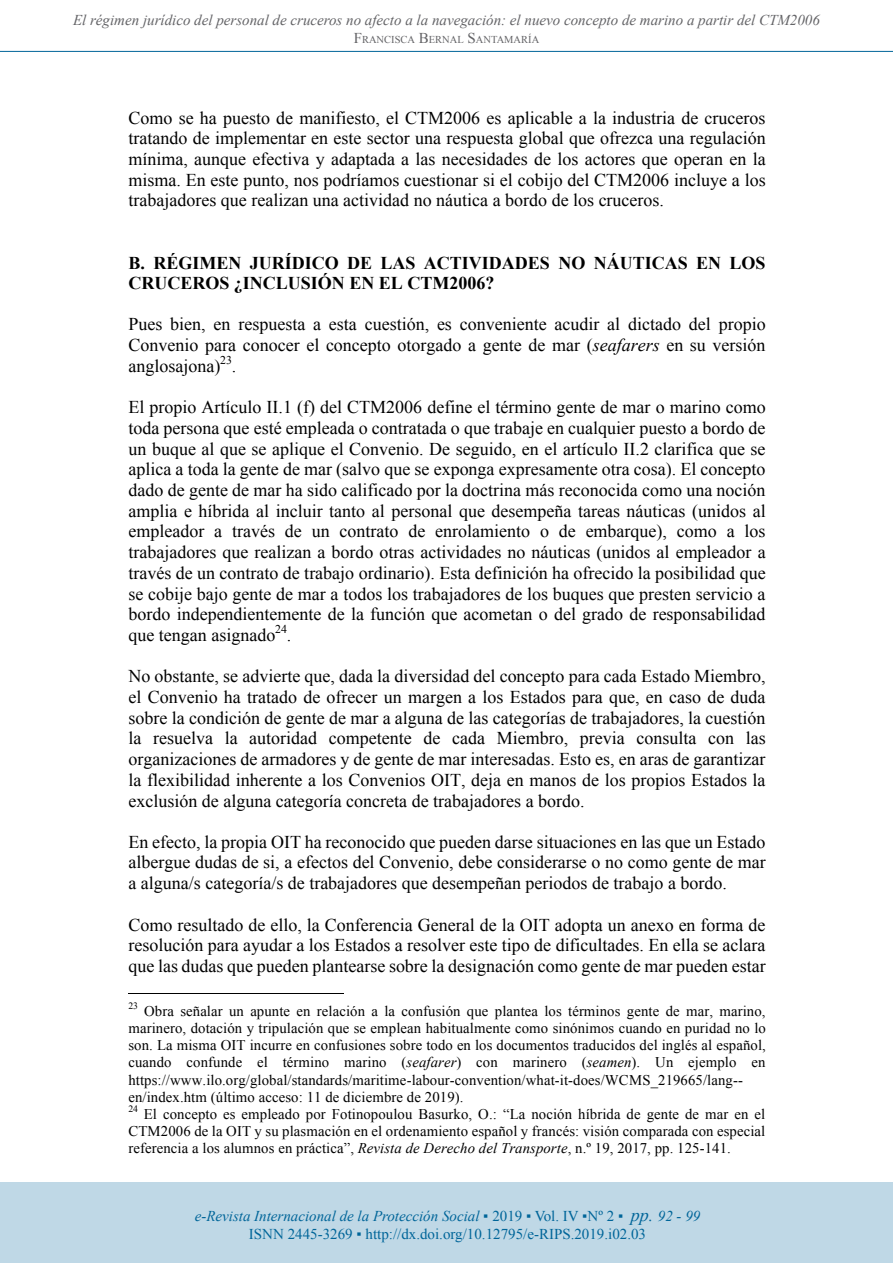
<style>
.page{position:relative;width:893px;height:1263px;background:#fff}
.page>*{position:absolute;margin:0;border:0;box-sizing:border-box;transform-origin:0 0}
.t1{font:18px/20.7px "Times New Roman";color:#000;text-align:justify}
.t2{font:700 18px/20.5px "Times New Roman";color:#000}
.t3{font:15px/18px "Times New Roman";color:#006599;text-align:center}
.t4{font:italic 15px "Times New Roman";color:#636366}
.t5{font:14.7px/17.2px "Times New Roman";letter-spacing:.005em;color:#000}
.t6{font:11.85px "Times New Roman";color:#000}
.t7{font:10.5px "Times New Roman";color:#636366}
.t8{font:9.75px "Times New Roman";color:#000}
.s1{font-size:15px}
.s2{font-style:italic}
.s3{font-style:italic;font-size:18px}
</style>
<div class="page">
<hr style="left:128px;top:993px;width:216px;height:1px;background:#000">
<div style="left:0;top:1182px;width:893px;height:81px;background:#bfd8e6"></div>
<hr style="left:0;top:51px;width:893px;height:1px;background:#006599">
<p class="t4" style="left:73px;top:10px;width:748px">El régimen jurídico del personal de cruceros no afecto a la navegación: el nuevo concepto de marino a partir del CTM2006</p>
<p class="t7" style="left:354px;top:33px;width:187px"><span class="s1">F</span>RANCISCA <span class="s1">B</span>ERNAL <span class="s1">S</span> ANTAMARÍA</p>
<p class="t1" style="left:128px;top:107px;width:639px">Como se ha puesto de manifiesto, el CTM2006 es aplicable a la industria de cruceros tratando de implementar en este sector una respuesta global que ofrezca una regulación mínima, aunque efectiva y adaptada a las necesidades de los actores que operan en la misma. En este punto, nos podríamos cuestionar si el cobijo del CTM2006 incluye a los trabajadores que realizan una actividad no náutica a bordo de los cruceros.</p>
<p class="t2" style="left:128px;top:252px;width:639px">B. RÉGIMEN JURÍDICO DE LAS ACTIVIDADES NO NÁUTICAS EN LOS<br>CRUCEROS ¿INCLUSIÓN EN EL CTM2006?</p>
<p class="t1" style="left:128px;top:314px;width:639px">Pues bien, en respuesta a esta cuestión, es conveniente acudir al dictado del propio Convenio para conocer el concepto otorgado a gente de mar (<span class="s2">seafarers</span> en su versión anglosajona)</p>
<p class="t6" style="left:220px;top:352px;width:13px">23</p>
<p class="t1" style="left:232px;top:355px;width:6px">.</p>
<p class="t1" style="left:128px;top:397px;width:639px">El propio Artículo II.1 (f) del CTM2006 define el término gente de mar o marino como toda persona que esté empleada o contratada o que trabaje en cualquier puesto a bordo de un buque al que se aplique el Convenio. De seguido, en el artículo II.2 clarifica que se aplica a toda la gente de mar (salvo que se exponga expresamente otra cosa). El concepto dado de gente de mar ha sido calificado por la doctrina más reconocida como una noción amplia e híbrida al incluir tanto al personal que desempeña tareas náuticas (unidos al empleador a través de un contrato de enrolamiento o de embarque), como a los trabajadores que realizan a bordo otras actividades no náuticas (unidos al empleador a través de un contrato de trabajo ordinario). Esta definición ha ofrecido la posibilidad que se cobije bajo gente de mar a todos los trabajadores de los buques que presten servicio a bordo independientemente de la función que acometan o del grado de responsabilidad que tengan asignado</p>
<p class="t6" style="left:275px;top:621px;width:13px">24</p>
<p class="t1" style="left:287px;top:624px;width:6px">.</p>
<p class="t1" style="left:128px;top:666px;width:639px">No obstante, se advierte que, dada la diversidad del concepto para cada Estado Miembro, el Convenio ha tratado de ofrecer un margen a los Estados para que, en caso de duda sobre la condición de gente de mar a alguna de las categorías de trabajadores, la cuestión la resuelva la autoridad competente de cada Miembro, previa consulta con las organizaciones de armadores y de gente de mar interesadas. Esto es, en aras de garantizar la flexibilidad inherente a los Convenios OIT, deja en manos de los propios Estados la exclusión de alguna categoría concreta de trabajadores a bordo.</p>
<p class="t1" style="left:128px;top:831px;width:639px">En efecto, la propia OIT ha reconocido que pueden darse situaciones en las que un Estado albergue dudas de si, a efectos del Convenio, debe considerarse o no como gente de mar a alguna/s categoría/s de trabajadores que desempeñan periodos de trabajo a bordo.</p>
<p class="t1" style="left:128px;top:914px;width:639px">Como resultado de ello, la Conferencia General de la OIT adopta un anexo en forma de resolución para ayudar a los Estados a resolver este tipo de dificultades. En ella se aclara que las dudas que pueden plantearse sobre la designación como gente de mar pueden estar</p>
<p class="t8" style="left:128px;top:999px;width:11px">23</p>
<p class="t5" style="left:128px;top:1002px;width:639px;text-indent:16px">Obra señalar un apunte en relación a la confusión que plantea los términos gente de mar, marino, marinero, dotación y tripulación que se emplean habitualmente como sinónimos cuando en puridad no lo son. La misma OIT incurre en confusiones sobre todo en los documentos traducidos del inglés al español, cuando confunde el término marino (<span class="s2">seafarer</span>) con marinero (<span class="s2">seamen</span>). Un ejemplo en https://www.ilo.org/global/standards/maritime-labour-convention/what-it-does/WCMS_219665/lang-- en/index.htm (último acceso: 11 de diciembre de 2019).</p>
<p class="t8" style="left:128px;top:1102px;width:11px">24</p>
<p class="t5" style="left:128px;top:1105px;width:638px;text-align:justify;text-indent:15px">El concepto es empleado por Fotinopoulou Basurko, O.: “La noción híbrida de gente de mar en el CTM2006 de la OIT y su plasmación en el ordenamiento español y francés: visión comparada con especial referencia a los alumnos en práctica”, <span class="s2">Revista de Derecho del Transporte</span>, n.º 19, 2017, pp. 125-141.</p>
<p class="t3" style="left:195px;top:1206px;width:507px"><span class="s2">e-Revista Internacional de la Protección Social</span> ▪ 2019 ▪ Vol. IV ▪Nº 2 ▪ <span class="s3">pp.</span> <span class="s2">92 - 99<br></span>ISNN 2445-3269 ▪ http://dx.doi.org/10.12795/e-RIPS.2019.i02.03</p>
</div>
